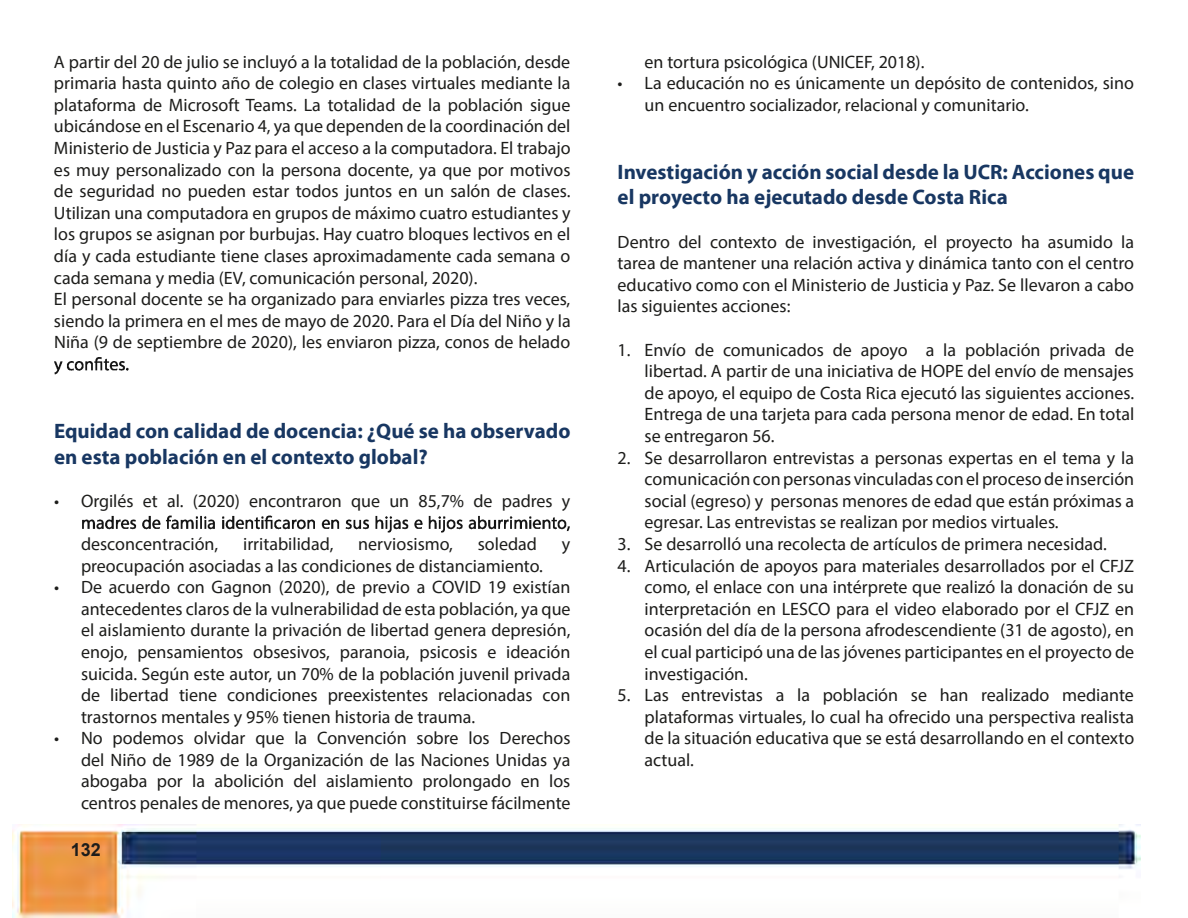
<style>
.page{position:relative;width:1188px;height:918px;background:#fff}
.page>*{position:absolute;margin:0;border:0;box-sizing:border-box;transform-origin:0 0}
.t1{font:700 21px/25.2px "Myriad Pro";color:#183762}
.t2{font:18px/21.6px "Myriad Pro";color:#1d1d1b;text-align:justify}
.t3{font:700 18px "Arial";color:#1d1d1b}
</style>
<div class="page">
<img style="left:13px;top:824px;width:1128px;height:94px">
<p class="t2" style="left:54px;top:50px;width:518px;text-align:left">A partir del 20 de julio se incluyó a la totalidad de la población, desde primaria hasta quinto año de colegio en clases virtuales mediante la plataforma de Microsoft Teams. La totalidad de la población sigue ubicándose en el Escenario 4, ya que dependen de la coordinación del Ministerio de Justicia y Paz para el acceso a la computadora. El trabajo es muy personalizado con la persona docente, ya que por motivos de seguridad no pueden estar todos juntos en un salón de clases.<br>Utilizan una computadora en grupos de máximo cuatro estudiantes y los grupos se asignan por burbujas. Hay cuatro bloques lectivos en el día y cada estudiante tiene clases aproximadamente cada semana o cada semana y media (EV, comunicación personal, 2020).<br>El personal docente se ha organizado para enviarles pizza tres veces, siendo la primera en el mes de mayo de 2020. Para el Día del Niño y la Niña (9 de septiembre de 2020), les enviaron pizza, conos de helado</p>
<p class="t1" style="left:54px;top:419px;width:518px">Equidad con calidad de docencia: ¿Qué se ha observado en esta población en el contexto global?</p>
<p class="t2" style="left:54px;top:490px;width:518px">• Orgilés et al. (2020) encontraron que un 85,7% de padres y</p>
<p class="t2" style="left:81px;top:533px;width:139px">desconcentración,</p>
<p class="t2" style="left:243px;top:533px;width:92px">irritabilidad,</p>
<p class="t2" style="left:358px;top:533px;width:96px">nerviosismo,</p>
<p class="t2" style="left:478px;top:533px;width:61px">soledad</p>
<p class="t2" style="left:562px;top:533px;width:10px">y</p>
<p class="t2" style="left:81px;top:554px;width:464px">preocupación asociadas a las condiciones de distanciamiento.</p>
<p class="t2" style="left:81px;top:576px;width:491px;text-indent:-27px">• De acuerdo con Gagnon (2020), de previo a COVID 19 existían antecedentes claros de la vulnerabilidad de esta población, ya que el aislamiento durante la privación de libertad genera depresión, enojo, pensamientos obsesivos, paranoia, psicosis e ideación suicida. Según este autor, un 70% de la población juvenil privada de libertad tiene condiciones preexistentes relacionadas con trastornos mentales y 95% tienen historia de trauma.</p>
<p class="t2" style="left:81px;top:727px;width:491px;text-indent:-27px">• No podemos olvidar que la Convención sobre los Derechos del Niño de 1989 de la Organización de las Naciones Unidas ya abogaba por la abolición del aislamiento prolongado en los centros penales de menores, ya que puede constituirse fácilmente</p>
<p class="t3" style="left:71px;top:838px;width:32px">132</p>
<p class="t2" style="left:645px;top:50px;width:281px">en tortura psicológica (UNICEF, 2018).</p>
<p class="t2" style="left:645px;top:72px;width:491px;text-indent:-27px">• La educación no es únicamente un depósito de contenidos, sino un encuentro socializador, relacional y comunitario.</p>
<p class="t1" style="left:618px;top:160px;width:518px">Investigación y acción social desde la UCR: Acciones que el proyecto ha ejecutado desde Costa Rica</p>
<p class="t2" style="left:618px;top:230px;width:518px">Dentro del contexto de investigación, el proyecto ha asumido la tarea de mantener una relación activa y dinámica tanto con el centro educativo como con el Ministerio de Justicia y Paz. Se llevaron a cabo las siguientes acciones:</p>
<p class="t2" style="left:645px;top:338px;width:491px;text-indent:-27px">1. Envío de comunicados de apoyo a la población privada de libertad. A partir de una iniciativa de HOPE del envío de mensajes de apoyo, el equipo de Costa Rica ejecutó las siguientes acciones.<br>Entrega de una tarjeta para cada persona menor de edad. En total se entregaron 56.</p>
<p class="t2" style="left:645px;top:446px;width:491px;text-indent:-27px">2. Se desarrollaron entrevistas a personas expertas en el tema y la comunicación con personas vinculadas con el proceso de inserción social (egreso) y personas menores de edad que están próximas a egresar. Las entrevistas se realizan por medios virtuales.</p>
<p class="t2" style="left:618px;top:533px;width:491px">3. Se desarrolló una recolecta de artículos de primera necesidad.</p>
<p class="t2" style="left:645px;top:554px;width:491px;text-indent:-27px">4. Articulación de apoyos para materiales desarrollados por el CFJZ como, el enlace con una intérprete que realizó la donación de su interpretación en LESCO para el video elaborado por el CFJZ en ocasión del día de la persona afrodescendiente (31 de agosto), en el cual participó una de las jóvenes participantes en el proyecto de investigación.</p>
<p class="t2" style="left:645px;top:684px;width:491px;text-indent:-27px">5. Las entrevistas a la población se han realizado mediante plataformas virtuales, lo cual ha ofrecido una perspectiva realista de la situación educativa que se está desarrollando en el contexto actual.</p>
</div>
